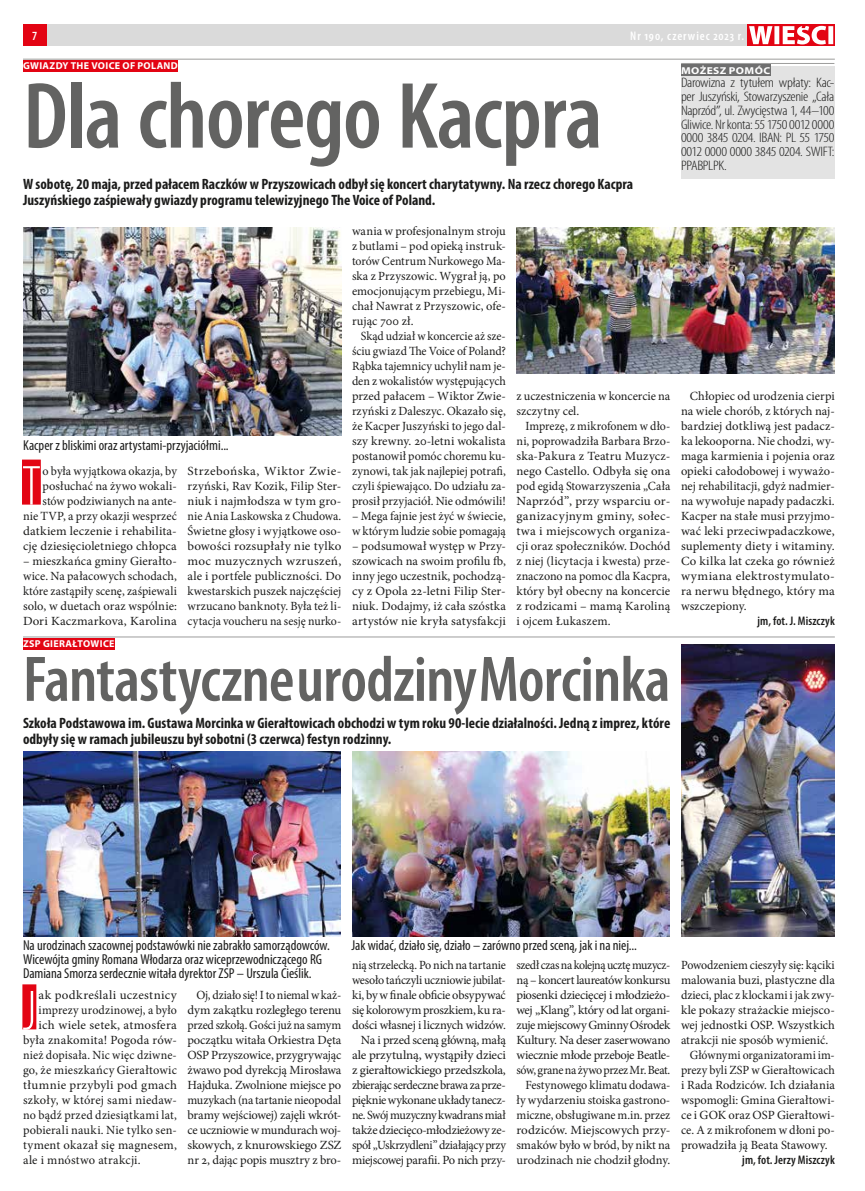
<style>
.page{position:relative;width:865px;height:1191px;background:#fff}
.page>*{position:absolute;margin:0;border:0;box-sizing:border-box;transform-origin:0 0}
.t1{font:600 condensed 95px "Myriad Pro";letter-spacing:-.015em;color:#636362}
.t2{font:600 condensed 65px "Myriad Pro";letter-spacing:-.015em;color:#636362}
.t3{font:300 condensed 57px "Myriad Pro";color:#fff}
.t4{font:700 condensed 15px/16.2px "Myriad Pro";color:#1c1c1b}
.t5{font:condensed 14.38px/13.8px "Myriad Pro";color:#1c1c1b}
.t6{font:300 condensed 13.75px/13.8px "Myriad Pro";letter-spacing:-.025em;color:#1c1c1b;text-align:justify;scale:1.15 1}
.t7{font:12.5px/15px "Minion Pro";color:#1c1c1b;text-align:justify}
.t8{font:12.5px/15px "Minion Pro";color:#1c1c1b;text-align:justify;scale:.95 1}
.t9{font:12.5px/15px "Minion Pro";color:#1c1c1b;text-align:justify;scale:.96 1}
.t10{font:12.5px/15px "Minion Pro";letter-spacing:-.025em;color:#1c1c1b;text-align:right;scale:.96 1}
.t11{font:12.5px/15px "Minion Pro";color:#1c1c1b;text-align:justify;scale:1.05 1}
.t12{font:12.5px "Minion Pro";letter-spacing:.03em;color:#1c1c1b}
.t13{font:600 condensed 12.5px "Myriad Pro";letter-spacing:.01em;color:#1c1c1b}
.t14{font:12.5px "Minion Pro";letter-spacing:.02em;color:#1c1c1b;scale:1.04 1}
.t15{font:12.5px "Minion Pro";color:#1c1c1b;scale:1.04 1}
.t16{font:600 condensed 12.5px "Myriad Pro";letter-spacing:.075em;color:#fff}
.t17{font:700 10px "Myriad Pro";letter-spacing:.035em;color:#fff}
.t18{font:700 10px "Myriad Pro";letter-spacing:.035em;color:#fff;scale:1.15 1}
</style>
<div class="page">
<div style="left:23px;top:25px;width:811px;height:21px;background:#dadada"></div>
<svg style="left:747px;top:25px;width:87px;height:21px"></svg>
<svg style="left:749px;top:26px;width:84px;height:18px;background:#f3969c"></svg>
<div style="left:23px;top:25px;width:23px;height:21px;background:#e30413"></div>
<div style="left:23px;top:638px;width:92px;height:11px;background:#e30413"></div>
<hr style="left:23px;top:637px;width:811px;height:1px;background:#9d9d9c">
<div style="left:22px;top:984px;width:14px;height:45px;background:#e30413"></div>
<div style="left:23px;top:60px;width:155px;height:12px;background:#e30413"></div>
<hr style="left:23px;top:59px;width:811px;height:1px;background:#9d9d9c">
<div style="left:22px;top:459px;width:19px;height:45px;background:#e30413"></div>
<img style="left:23px;top:751px;width:318px;height:186px">
<div style="left:681px;top:66px;width:153px;height:112px;background:#e3e3e3"></div>
<div style="left:681px;top:64px;width:89px;height:12px;background:#6f6f6f"></div>
<hr style="left:681px;top:63px;width:153px;height:1px;background:#9d9d9c">
<img style="left:23px;top:227px;width:318px;height:208px">
<img style="left:516px;top:227px;width:318px;height:147px">
<img style="left:352px;top:751px;width:318px;height:186px">
<img style="left:681px;top:644px;width:153px;height:293px">
<p class="t16" style="left:32px;top:28px;width:7px">7</p>
<p class="t16" style="left:630px;top:28px;width:115px">Nr 190, czerwiec 2023 r.</p>
<p class="t17" style="left:23px;top:59px;width:156px">GWIAZDY THE VOICE OF POLAND</p>
<h1 class="t1" style="left:23px;top:57px;width:581px">Dla chorego Kacpra</h1>
<p class="t4" style="left:23px;top:175px;width:611px">W sobotę, 20 maja, przed pałacem Raczków w Przyszowicach odbył się koncert charytatywny. Na rzecz chorego Kacpra<br>Juszyńskiego zaśpiewały gwiazdy programu telewizyjnego The Voice of Poland.</p>
<p class="t5" style="left:23px;top:438px;width:207px">Kacper z bliskimi oraz artystami-przyjaciółmi...</p>
<p class="t7" style="left:23px;top:463px;width:155px;text-align:right">o była wyjątkowa okazja, by posłuchać na żywo wokali&shy;stów podziwianych na ante-<br>nie TVP, a przy okazji wesprzeć datkiem leczenie i rehabilita&shy;cję dziesięcioletniego chłopca</p>
<p class="t7" style="left:23px;top:553px;width:155px">– mieszkańca gminy Gierałto&shy;wice. Na pałacowych schodach, które zastąpiły scenę, zaśpiewali solo, w duetach oraz wspólnie:<br>Dori Kaczmarkova, Karolina</p>
<h3 class="t3" style="left:22px;top:452px;width:20px">T</h3>
<p class="t11" style="left:187px;top:463px;width:148px">Strzebońska, Wiktor Zwie&shy;rzyński, Rav Kozik, Filip Ster&shy;niuk i najmłodsza w tym gro&shy;nie Ania Laskowska z Chudowa.<br>Świetne głosy i wyjątkowe oso&shy;bowości rozsupłały nie tylko moc muzycznych wzruszeń, ale i portfele publiczności. Do kwestarskich puszek najczęściej wrzucano banknoty. Była też li&shy;cytacja voucheru na sesję nurko-</p>
<p class="t7" style="left:352px;top:223px;width:155px">wania w profesjonalnym stroju z butlami – pod opieką instruk&shy;torów Centrum Nurkowego Ma&shy;ska z Przyszowic. Wygrał ją, po emocjonującym przebiegu, Mi&shy;chał Nawrat z Przyszowic, ofe&shy;rując 700 zł.</p>
<p class="t8" style="left:352px;top:328px;width:163px;text-indent:9px">Skąd udział w koncercie aż sze&shy;ściu gwiazd The Voice of Poland?<br>Rąbka tajemnicy uchylił nam je&shy;den z wokalistów występujących przed pałacem – Wiktor Zwie&shy;rzyński z Daleszyc. Okazało się, że Kacper Juszyński to jego dal&shy;szy krewny. 20-letni wokalista postanowił pomóc choremu ku&shy;zynowi, tak jak najlepiej potrafi, czyli śpiewająco. Do udziału za&shy;prosił przyjaciół. Nie odmówili!</p>
<p class="t7" style="left:352px;top:508px;width:155px">– Mega fajnie jest żyć w świecie, w którym ludzie sobie pomagają</p>
<p class="t7" style="left:352px;top:538px;width:155px">– podsumował występ w Przy&shy;szowicach na swoim profilu fb, inny jego uczestnik, pochodzą&shy;cy z Opola 22-letni Filip Ster&shy;niuk. Dodajmy, iż cała szóstka artystów nie kryła satysfakcji</p>
<p class="t7" style="left:516px;top:388px;width:155px">z uczestniczenia w koncercie na szczytny cel.</p>
<p class="t8" style="left:516px;top:418px;width:163px;text-indent:9px">Imprezę, z mikrofonem w dło&shy;ni, poprowadziła Barbara Brzo&shy;ska-Pakura z Teatru Muzycz&shy;nego Castello. Odbyła się ona pod egidą Stowarzyszenia „Cała Naprzód”, przy wsparciu or&shy;ganizacyjnym gminy, sołec&shy;twa i miejscowych organiza&shy;cji oraz społeczników. Dochód z niej (licytacja i kwesta) prze&shy;znaczono na pomoc dla Kacpra, który był obecny na koncercie z rodzicami – mamą Karoliną i ojcem Łukaszem.</p>
<p class="t17" style="left:23px;top:637px;width:93px">ZSP GIERAŁTOWICE</p>
<h2 class="t2" style="left:23px;top:639px;width:649px">Fantastyczne urodziny Morcinka</h2>
<p class="t4" style="left:23px;top:714px;width:648px">Szkoła Podstawowa im. Gustawa Morcinka w Gierałtowicach obchodzi w tym roku 90-lecie działalności. Jedną z imprez, które odbyły się w ramach jubileuszu był sobotni (3 czerwca) festyn rodzinny.</p>
<p class="t18" style="left:681px;top:64px;width:79px">MOŻESZ POMÓC</p>
<p class="t6" style="left:681px;top:76px;width:135px">Darowizna z tytułem wpłaty: Kac&shy;per Juszyński, Stowarzyszenie „Cała Naprzód”, ul. Zwycięstwa 1, 44–100<br>Gliwice. Nr konta: 55 1750 0012 0000<br>0000 3845 0204. IBAN: PL 55 1750<br>0012 0000 0000 3845 0204. SWIFT:<br>PPABPLPK.</p>
<p class="t7" style="left:681px;top:388px;width:155px;text-indent:9px">Chłopiec od urodzenia cierpi na wiele chorób, z których naj&shy;bardziej dotkliwą jest padacz&shy;ka lekooporna. Nie chodzi, wy&shy;maga karmienia i pojenia oraz opieki całodobowej i wyważo&shy;nej rehabilitacji, gdyż nadmier&shy;na wywołuje napady padaczki.<br>Kacper na stałe musi przyjmo&shy;wać leki przeciwpadaczkowe, suplementy diety i witaminy.<br>Co kilka lat czeka go również wymiana elektrostymulato&shy;ra nerwu błędnego, który ma wszczepiony.</p>
<p class="t13" style="left:757px;top:612px;width:79px">jm, fot. J. Miszczyk</p>
<p class="t5" style="left:23px;top:938px;width:308px">Na urodzinach szacownej podstawówki nie zabrakło samorządowców.<br>Wicewójta gminy Romana Włodarza oraz wiceprzewodniczącego RG<br>Damiana Smorza serdecznie witała dyrektor ZSP – Urszula Cieślik.</p>
<p class="t5" style="left:351px;top:938px;width:287px">Jak widać, działo się, działo – zarówno przed sceną, jak i na niej...</p>
<p class="t10" style="left:352px;top:958px;width:162px">nią strzelecką. Po nich na tartanie wesoło tańczyli uczniowie jubilat&shy;ki, by w finale obficie obsypywać się kolorowym proszkiem, ku ra&shy;dości własnej i licznych widzów.<br>Na i przed sceną główną, małą ale przytulną, wystąpiły dzieci z gierałtowickiego przedszkola, zbierając serdeczne brawa za prze&shy;pięknie wykonane układy tanecz&shy;ne. Swój muzyczny kwadrans miał także dziecięco-młodzieżowy ze&shy;spół „Uskrzydleni” działający przy miejscowej parafii. Po nich przy-</p>
<p class="t8" style="left:516px;top:958px;width:164px;text-align:right">szedł czas na kolejną ucztę muzycz&shy;ną – koncert laureatów konkursu piosenki dziecięcej i młodzieżo&shy;wej „Klang”, który od lat organi&shy;zuje miejscowy Gminny Ośrodek<br>Kultury. Na deser zaserwowano wiecznie młode przeboje Beatle&shy;sów, grane na żywo przez Mr. Beat.<br>Festynowego klimatu dodawa&shy;ły wydarzeniu stoiska gastrono&shy;miczne, obsługiwane m.in. przez rodziców. Miejscowych przy&shy;smaków było w bród, by nikt na urodzinach nie chodził głodny.</p>
<p class="t9" style="left:681px;top:958px;width:162px">Powodzeniem cieszyły się: kąciki</p>
<p class="t7" style="left:681px;top:973px;width:155px">malowania buzi, plastyczne dla</p>
<p class="t7" style="left:681px;top:988px;width:155px">dzieci, plac z klockami i jak zwy-</p>
<p class="t7" style="left:681px;top:1003px;width:155px">kle pokazy strażackie miejsco-</p>
<p class="t7" style="left:681px;top:1018px;width:155px">wej jednostki OSP. Wszystkich</p>
<p class="t7" style="left:681px;top:1033px;width:149px">atrakcji nie sposób wymienić.</p>
<p class="t8" style="left:690px;top:1048px;width:154px">Głównymi organizatorami im-</p>
<p class="t9" style="left:681px;top:1063px;width:162px">prezy byli ZSP w Gierałtowicach</p>
<p class="t7" style="left:681px;top:1078px;width:155px">i Rada Rodziców. Ich działania</p>
<p class="t7" style="left:681px;top:1093px;width:155px">wspomogli: Gmina Gierałtowi-</p>
<p class="t7" style="left:681px;top:1108px;width:155px">ce i GOK oraz OSP Gierałtowi-</p>
<p class="t7" style="left:681px;top:1122px;width:155px">ce. A z mikrofonem w dłoni po-</p>
<p class="t7" style="left:681px;top:1137px;width:148px">prowadziła ją Beata Stawowy.</p>
<p class="t13" style="left:742px;top:1152px;width:94px">jm, fot. Jerzy Miszczyk</p>
<p class="t9" style="left:187px;top:988px;width:162px;text-indent:9px">Oj, działo się! I to niemal w każ&shy;dym zakątku rozległego terenu przed szkołą. Gości już na samym początku witała Orkiestra Dęta OSP Przyszowice, przygrywając żwawo pod dyrekcją Mirosława Hajduka. Zwolnione miejsce po muzykach (na tartanie nieopodal bramy wejściowej) zajęli wkrót&shy;ce uczniowie w mundurach woj&shy;skowych, z knurowskiego ZSZ nr 2, dając popis musztry z bro-</p>
<h3 class="t3" style="left:22px;top:977px;width:15px">J</h3>
<p class="t14" style="left:39px;top:987px;width:134px">ak podkreślali uczestnicy</p>
<p class="t9" style="left:39px;top:1003px;width:145px">imprezy urodzinowej, a było</p>
<p class="t15" style="left:39px;top:1017px;width:134px">ich wiele setek, atmosfera</p>
<p class="t7" style="left:23px;top:1033px;width:155px">była znakomita! Pogoda rów-</p>
<p class="t9" style="left:23px;top:1048px;width:162px">nież dopisała. Nic więc dziwne-</p>
<p class="t7" style="left:23px;top:1063px;width:155px">go, że mieszkańcy Gierałtowic</p>
<p class="t12" style="left:23px;top:1077px;width:155px">tłumnie przybyli pod gmach</p>
<p class="t7" style="left:23px;top:1093px;width:155px">szkoły, w której sami niedaw-</p>
<p class="t7" style="left:23px;top:1108px;width:155px">no bądź przed dziesiątkami lat,</p>
<p class="t7" style="left:23px;top:1122px;width:155px">pobierali nauki. Nie tylko sen-</p>
<p class="t12" style="left:23px;top:1137px;width:155px">tyment okazał się magnesem,</p>
<p class="t7" style="left:23px;top:1152px;width:119px">ale i mnóstwo atrakcji.</p>
</div>
